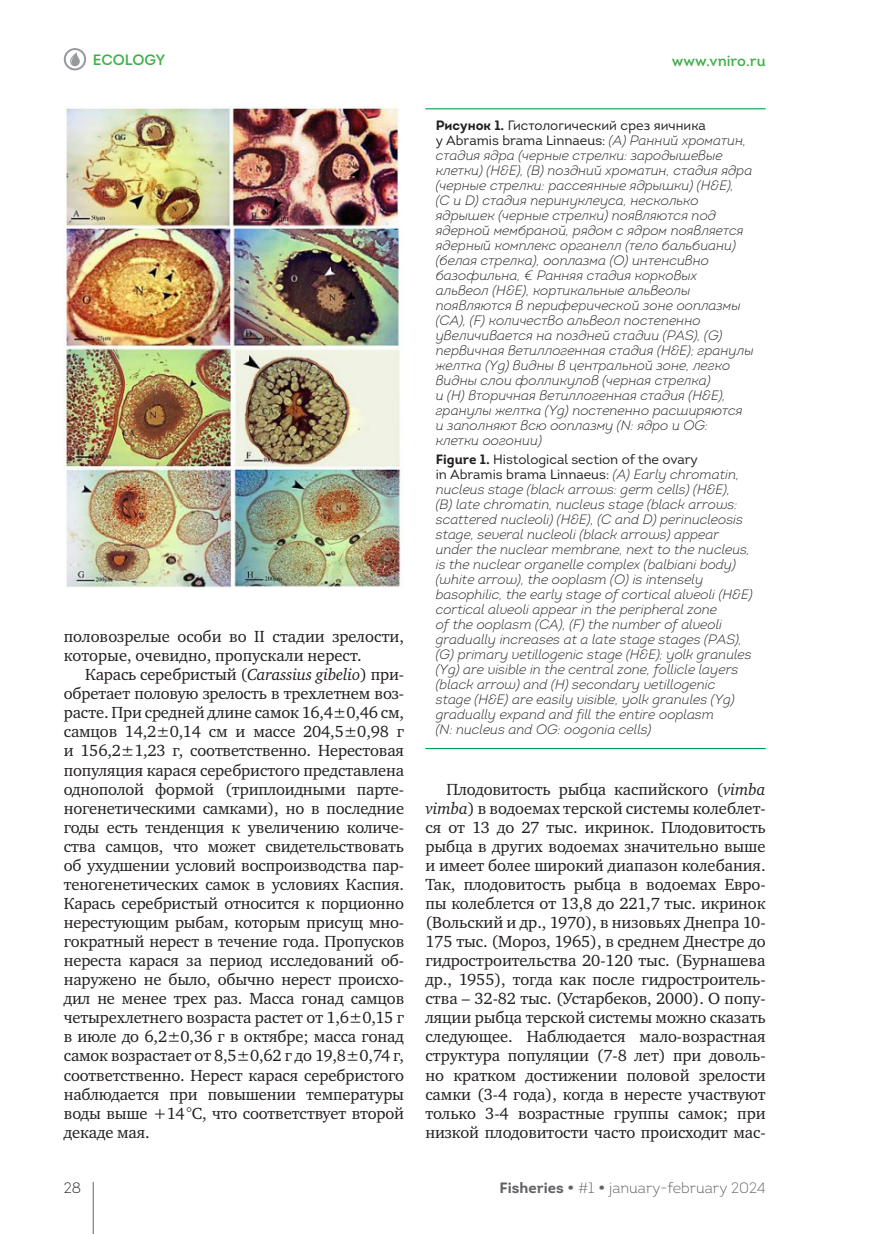
<style>
.page{position:relative;width:872px;height:1234px;background:#fff}
.page>*{position:absolute;margin:0;border:0;box-sizing:border-box;transform-origin:0 0}
.base_text{font:16.5px/19px "Charter C";letter-spacing:-.005em;color:#231f20;text-align:justify}
.t1{font:300 15px "Intro";color:#636366}
.t2{font:15px "Intro";color:#40ae49}
.t3{font:300 15px "Intro";color:#231f20}
.Paragraph_Style_1{font:italic 300 13.5px/15px "Intro";color:#231f20}
.s1{font-style:italic}
.s2{font-weight:700;font-style:normal}
.s3{font-weight:400;font-style:normal}
.s4{font-weight:700}
.s5{font-family:"Intro Bold Caps";font-weight:400}
</style>
<div class="page">
<hr style="left:93px;top:1181px;width:1px;height:52px;background:#636366">
<svg style="left:64px;top:48px;width:22px;height:22px"></svg>
<img style="left:64px;top:106px;width:337px;height:482px">
<hr style="left:425px;top:108px;width:340px;height:1px;background:#009f4f">
<hr style="left:425px;top:747px;width:340px;height:2px;background:#009f4f">
<p class="t2" style="left:93px;top:50px;width:74px">ECOLOGY</p>
<p class="t2" style="left:672px;top:51px;width:95px">www.vniro.ru</p>
<p class="base_text" style="left:64px;top:627px;width:342px">половозрелые особи во II стадии зрелости, которые, очевидно, пропускали нерест.</p>
<p class="base_text" style="left:64px;top:665px;width:342px;text-indent:21px">Карась серебристый (<span class="s1">Carassius gibelio</span>) при&shy;обретает половую зрелость в трехлетнем воз&shy;расте. При средней длине самок 16,4±0,46 см, самцов 14,2±0,14 см и массе 204,5±0,98 г и 156,2±1,23 г, соответственно. Нерестовая популяция карася серебристого представлена однополой формой (триплоидными парте&shy;ногенетическими самками), но в последние годы есть тенденция к увеличению количе&shy;ства самцов, что может свидетельствовать об ухудшении условий воспроизводства пар&shy;теногенетических самок в условиях Каспия.<br>Карась серебристый относится к порционно нерестующим рыбам, которым присущ мно&shy;гократный нерест в течение года. Пропусков нереста карася за период исследований об&shy;наружено не было, обычно нерест происхо&shy;дил не менее трех раз. Масса гонад самцов четырехлетнего возраста растет от 1,6±0,15 г в июле до 6,2±0,36 г в октябре; масса гонад самок возрастает от 8,5±0,62 г до 19,8±0,74 г, соответственно. Нерест карася серебристого наблюдается при повышении температуры воды выше +14°С, что соответствует второй декаде мая.</p>
<p class="Paragraph_Style_1" style="left:436px;top:117px;width:319px"><span class="s2">Рисунок 1.</span> <span class="s3">Гистологический срез яичника<br>у Abramis brama Linnaeus:</span> (A) Ранний хроматин, стадия ядра (черные стрелки: зародышевые клетки) (H&amp;E), (B) поздний хроматин, стадия ядра (черные стрелки: рассеянные ядрышки) (H&amp;E),<br>(C и D) стадия перинуклеуса, несколько ядрышек (черные стрелки) появляются под ядерной мембраной, рядом с ядром появляется ядерный комплекс органелл (тело бальбиани) (белая стрелка), ооплазма (O) интенсивно базофильна, € Ранняя стадия корковых<br>альвеол (H&amp;E), кортикальные альвеолы появляются в периферической зоне ооплазмы (CA), (F) количество альвеол постепенно увеличивается на поздней стадии (PAS), (G) первичная ветиллогенная стадия (H&amp;E); гранулы желтка (Yg) видны в центральной зоне, легко видны слои фолликулов (черная стрелка)<br>и (H) вторичная ветиллогенная стадия (H&amp;E), гранулы желтка (Yg) постепенно расширяются и заполняют всю ооплазму (N: ядро и OG: клетки оогонии)</p>
<p class="Paragraph_Style_1" style="left:436px;top:452px;width:318px"><span class="s2">Figure 1.</span> <span class="s3">Histological section of the ovary<br>in Abramis brama Linnaeus:</span> (A) Early chromatin, nucleus stage (black arrows: germ cells) (H&amp;E),<br>(B) late chromatin, nucleus stage (black arrows: scattered nucleoli) (H&amp;E), (C and D) perinucleosis stage, several nucleoli (black arrows) appear under the nuclear membrane, next to the nucleus, is the nuclear organelle complex (balbiani body) (white arrow), the ooplasm (O) is intensely basophilic, the early stage of cortical alveoli (H&amp;E) cortical alveoli appear in the peripheral zone<br>of the ooplasm (CA), (F) the number of alveoli gradually increases at a late stage stages (PAS), (G) primary vetillogenic stage (H&amp;E); yolk granules (Yg) are visible in the central zone, follicle layers (black arrow) and (H) secondary vetillogenic stage (H&amp;E) are easily visible, yolk granules (Yg) gradually expand and fill the entire ooplasm<br>(N: nucleus and OG: oogonia cells)</p>
<p class="base_text" style="left:425px;top:779px;width:342px;text-indent:21px">Плодовитость рыбца каспийского (<span class="s1">vimba vimba</span>) в водоемах терской системы колеблет&shy;ся от 13 до 27 тыс. икринок. Плодовитость рыбца в других водоемах значительно выше и имеет более широкий диапазон колебания.<br>Так, плодовитость рыбца в водоемах Евро&shy;пы колеблется от 13,8 до 221,7 тыс. икринок (Вольский и др., 1970), в низовьях Днепра 10- 175 тыс. (Мороз, 1965), в среднем Днестре до гидростроительства 20-120 тыс. (Бурнашева др., 1955), тогда как после гидростроитель&shy;ства – 32-82 тыс. (Устарбеков, 2000). О попу&shy;ляции рыбца терской системы можно сказать следующее. Наблюдается мало-возрастная структура популяции (7-8 лет) при доволь&shy;но кратком достижении половой зрелости самки (3-4 года), когда в нересте участвуют только 3-4 возрастные группы самок; при низкой плодовитости часто происходит мас-</p>
<p class="t3" style="left:64px;top:1177px;width:19px">28</p>
<p class="t1" style="left:499px;top:1177px;width:267px"><span class="s4">Fisheries</span> <span class="s5">•</span> #1 <span class="s5">•</span> january-february 2024</p>
</div>
